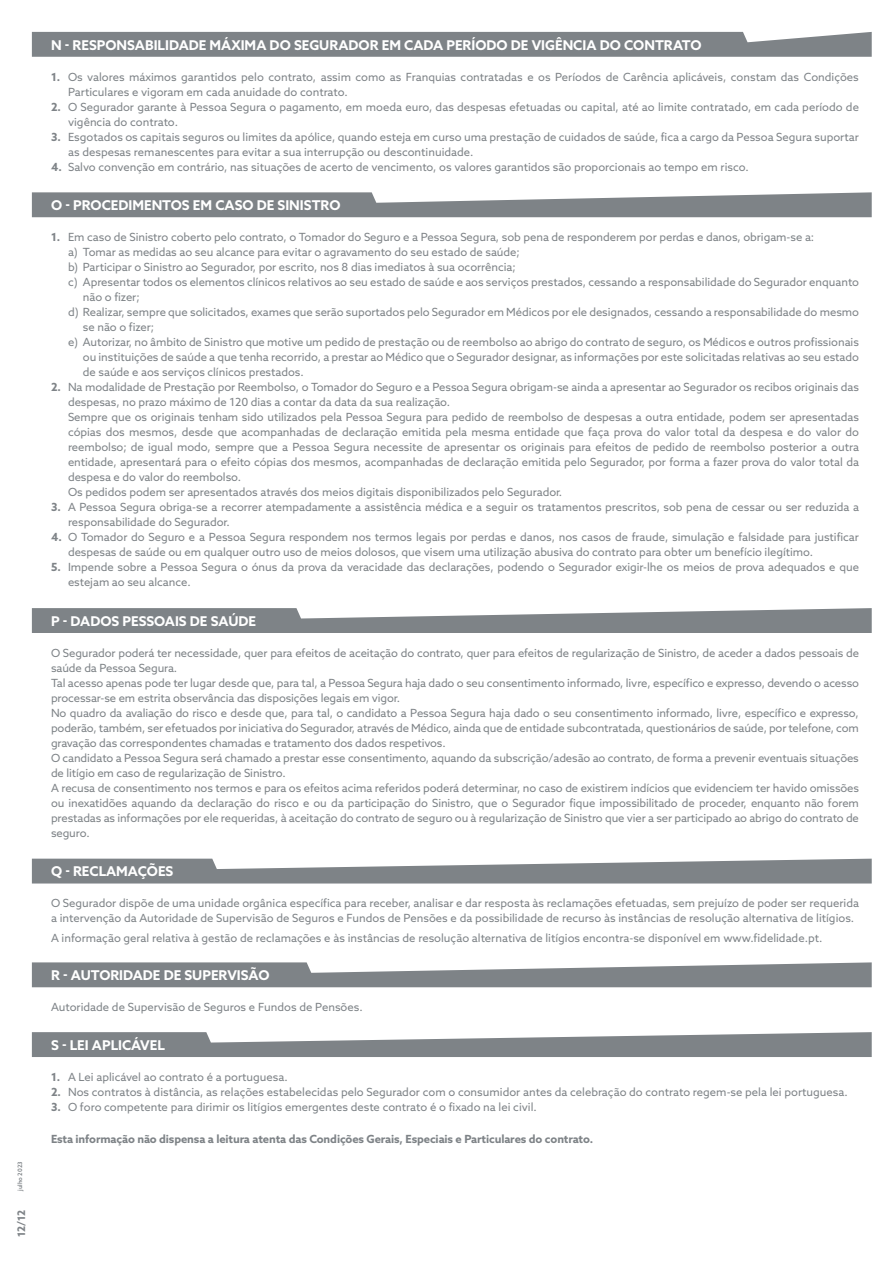
<style>
.page{position:relative;width:893px;height:1263px;background:#fff}
.page>*{position:absolute;margin:0;border:0;box-sizing:border-box;transform-origin:0 0}
.t1{font:700 13.5px "Azo Sans";color:#fff}
.t2{font:11.25px/15px "Azo Sans";letter-spacing:-.005em;color:#7e8387}
.t3{font:700 11.25px "Azo Sans";letter-spacing:-.01em;color:#7e8387}
.t4{font:700 10.5px "Azo Sans";color:#7e8387}
.t5{font:500 6px "Azo Sans";color:#7e8387}
.s1{font-weight:700}
</style>
<div class="page">
<svg style="left:32px;top:192px;width:840px;height:25px;background:#8f9497"></svg>
<svg style="left:32px;top:608px;width:840px;height:25px;background:#909598"></svg>
<svg style="left:32px;top:859px;width:840px;height:24px;background:#92969a"></svg>
<svg style="left:32px;top:962px;width:840px;height:25px;background:#929699"></svg>
<svg style="left:32px;top:1032px;width:840px;height:25px"></svg>
<svg style="left:32px;top:32px;width:840px;height:25px;background:#83878b"></svg>
<p class="t5" style="left:16px;top:1191px;width:31px;rotate:-90deg">julho 2023</p>
<p class="t4" style="left:17px;top:1237px;width:29px;rotate:-90deg">12/12</p>
<p class="t1" style="left:51px;top:38px;width:652px">N - RESPONSABILIDADE MÁXIMA DO SEGURADOR EM CADA PERÍODO DE VIGÊNCIA DO CONTRATO</p>
<p class="t2" style="left:68px;top:70px;width:792px;text-indent:-17px"><span class="s1">1.</span> Os valores máximos garantidos pelo contrato, assim como as Franquias contratadas e os Períodos de Carência aplicáveis, constam das Condições<br>Particulares e vigoram em cada anuidade do contrato.</p>
<p class="t2" style="left:68px;top:100px;width:792px;text-indent:-17px"><span class="s1">2.</span> O Segurador garante à Pessoa Segura o pagamento, em moeda euro, das despesas efetuadas ou capital, até ao limite contratado, em cada período de vigência do contrato.</p>
<p class="t2" style="left:68px;top:130px;width:792px;text-indent:-17px"><span class="s1">3.</span> Esgotados os capitais seguros ou limites da apólice, quando esteja em curso uma prestação de cuidados de saúde, fica a cargo da Pessoa Segura suportar as despesas remanescentes para evitar a sua interrupção ou descontinuidade.</p>
<p class="t2" style="left:51px;top:160px;width:699px"><span class="s1">4.</span> Salvo convenção em contrário, nas situações de acerto de vencimento, os valores garantidos são proporcionais ao tempo em risco.</p>
<p class="t1" style="left:51px;top:199px;width:291px">O - PROCEDIMENTOS EM CASO DE SINISTRO</p>
<p class="t2" style="left:51px;top:230px;width:765px"><span class="s1">1.</span> Em caso de Sinistro coberto pelo contrato, o Tomador do Seguro e a Pessoa Segura, sob pena de responderem por perdas e danos, obrigam-se a:</p>
<p class="t2" style="left:68px;top:245px;width:453px">a) Tomar as medidas ao seu alcance para evitar o agravamento do seu estado de saúde;</p>
<p class="t2" style="left:68px;top:260px;width:449px">b) Participar o Sinistro ao Segurador, por escrito, nos 8 dias imediatos à sua ocorrência;</p>
<p class="t2" style="left:68px;top:275px;width:792px">c) Apresentar todos os elementos clínicos relativos ao seu estado de saúde e aos serviços prestados, cessando a responsabilidade do Segurador enquanto</p>
<p class="t2" style="left:83px;top:290px;width:58px">não o fizer;</p>
<p class="t2" style="left:68px;top:305px;width:793px">d) Realizar, sempre que solicitados, exames que serão suportados pelo Segurador em Médicos por ele designados, cessando a responsabilidade do mesmo</p>
<p class="t2" style="left:83px;top:320px;width:73px">se não o fizer;</p>
<p class="t2" style="left:68px;top:335px;width:792px">e) Autorizar, no âmbito de Sinistro que motive um pedido de prestação ou de reembolso ao abrigo do contrato de seguro, os Médicos e outros profissionais</p>
<p class="t2" style="left:83px;top:350px;width:778px">ou instituições de saúde a que tenha recorrido, a prestar ao Médico que o Segurador designar, as informações por este solicitadas relativas ao seu estado</p>
<p class="t2" style="left:83px;top:365px;width:222px">de saúde e aos serviços clínicos prestados.</p>
<p class="t2" style="left:68px;top:380px;width:793px;text-indent:-17px"><span class="s1">2.</span> Na modalidade de Prestação por Reembolso, o Tomador do Seguro e a Pessoa Segura obrigam-se ainda a apresentar ao Segurador os recibos originais das despesas, no prazo máximo de 120 dias a contar da data da sua realização.<br>Sempre que os originais tenham sido utilizados pela Pessoa Segura para pedido de reembolso de despesas a outra entidade, podem ser apresentadas cópias dos mesmos, desde que acompanhadas de declaração emitida pela mesma entidade que faça prova do valor total da despesa e do valor do reembolso; de igual modo, sempre que a Pessoa Segura necessite de apresentar os originais para efeitos de pedido de reembolso posterior a outra entidade, apresentará para o efeito cópias dos mesmos, acompanhadas de declaração emitida pelo Segurador, por forma a fazer prova do valor total da despesa e do valor do reembolso.<br>Os pedidos podem ser apresentados através dos meios digitais disponibilizados pelo Segurador.</p>
<p class="t2" style="left:68px;top:500px;width:792px;text-indent:-17px"><span class="s1">3.</span> A Pessoa Segura obriga-se a recorrer atempadamente a assistência médica e a seguir os tratamentos prescritos, sob pena de cessar ou ser reduzida a responsabilidade do Segurador.</p>
<p class="t2" style="left:68px;top:530px;width:792px;text-indent:-17px"><span class="s1">4.</span> O Tomador do Seguro e a Pessoa Segura respondem nos termos legais por perdas e danos, nos casos de fraude, simulação e falsidade para justificar despesas de saúde ou em qualquer outro uso de meios dolosos, que visem uma utilização abusiva do contrato para obter um benefício ilegítimo.</p>
<p class="t2" style="left:68px;top:560px;width:793px;text-indent:-17px"><span class="s1">5.</span> Impende sobre a Pessoa Segura o ónus da prova da veracidade das declarações, podendo o Segurador exigir-lhe os meios de prova adequados e que estejam ao seu alcance.</p>
<p class="t1" style="left:51px;top:615px;width:207px">P - DADOS PESSOAIS DE SAÚDE</p>
<p class="t2" style="left:51px;top:646px;width:809px">O Segurador poderá ter necessidade, quer para efeitos de aceitação do contrato, quer para efeitos de regularização de Sinistro, de aceder a dados pessoais de saúde da Pessoa Segura.<br>Tal acesso apenas pode ter lugar desde que, para tal, a Pessoa Segura haja dado o seu consentimento informado, livre, específico e expresso, devendo o acesso processar-se em estrita observância das disposições legais em vigor.<br>No quadro da avaliação do risco e desde que, para tal, o candidato a Pessoa Segura haja dado o seu consentimento informado, livre, específico e expresso, poderão, também, ser efetuados por iniciativa do Segurador, através de Médico, ainda que de entidade subcontratada, questionários de saúde, por telefone, com gravação das correspondentes chamadas e tratamento dos dados respetivos.<br>O candidato a Pessoa Segura será chamado a prestar esse consentimento, aquando da subscrição/adesão ao contrato, de forma a prevenir eventuais situações de litígio em caso de regularização de Sinistro.<br>A recusa de consentimento nos termos e para os efeitos acima referidos poderá determinar, no caso de existirem indícios que evidenciem ter havido omissões ou inexatidões aquando da declaração do risco e ou da participação do Sinistro, que o Segurador fique impossibilitado de proceder, enquanto não forem prestadas as informações por ele requeridas, à aceitação do contrato de seguro ou à regularização de Sinistro que vier a ser participado ao abrigo do contrato de seguro.</p>
<p class="t1" style="left:51px;top:865px;width:124px">Q - RECLAMAÇÕES</p>
<p class="t2" style="left:51px;top:896px;width:809px">O Segurador dispõe de uma unidade orgânica específica para receber, analisar e dar resposta às reclamações efetuadas, sem prejuízo de poder ser requerida a intervenção da Autoridade de Supervisão de Seguros e Fundos de Pensões e da possibilidade de recurso às instâncias de resolução alternativa de litígios.</p>
<p class="t2" style="left:51px;top:931px;width:773px">A informação geral relativa à gestão de reclamações e às instâncias de resolução alternativa de litígios encontra-se disponível em www.fidelidade.pt.</p>
<p class="t1" style="left:51px;top:969px;width:220px">R - AUTORIDADE DE SUPERVISÃO</p>
<p class="t2" style="left:51px;top:1000px;width:313px">Autoridade de Supervisão de Seguros e Fundos de Pensões.</p>
<p class="t1" style="left:51px;top:1039px;width:115px">S - LEI APLICÁVEL</p>
<p class="t2" style="left:51px;top:1070px;width:238px"><span class="s1">1.</span> A Lei aplicável ao contrato é a portuguesa.</p>
<p class="t2" style="left:51px;top:1085px;width:798px"><span class="s1">2.</span> Nos contratos à distância, as relações estabelecidas pelo Segurador com o consumidor antes da celebração do contrato regem-se pela lei portuguesa.</p>
<p class="t2" style="left:51px;top:1100px;width:487px"><span class="s1">3.</span> O foro competente para dirimir os litígios emergentes deste contrato é o fixado na lei civil.</p>
<p class="t3" style="left:51px;top:1133px;width:544px">Esta informação não dispensa a leitura atenta das Condições Gerais, Especiais e Particulares do contrato.</p>
</div>
